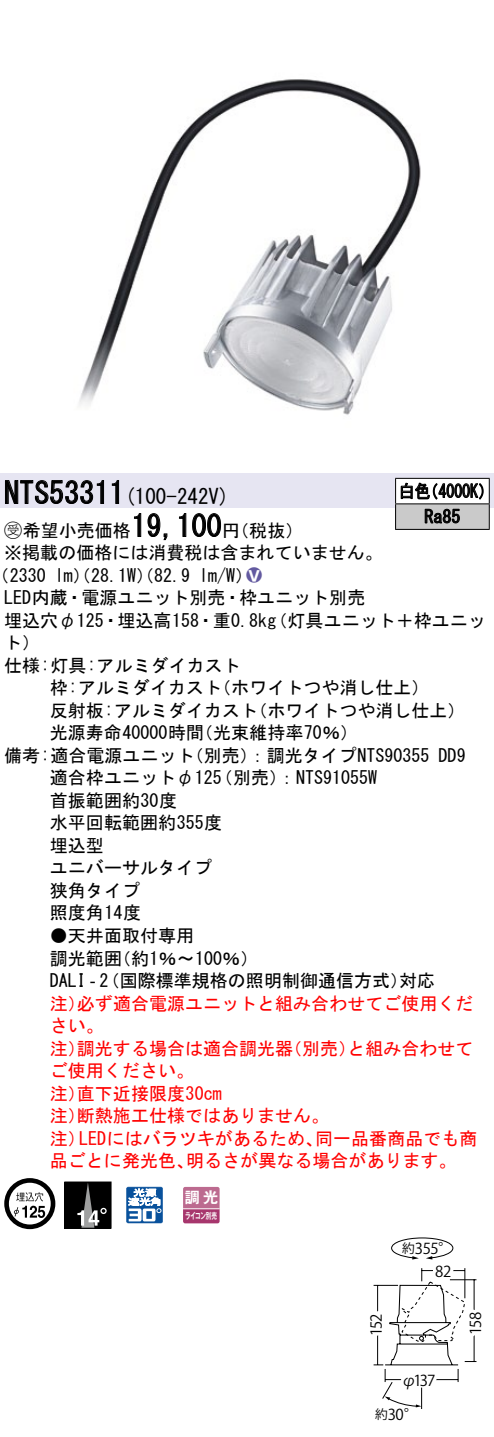
<style>
.page{position:relative;width:494px;height:1437px;background:#fff}
.page>*{position:absolute;margin:0;border:0;box-sizing:border-box;transform-origin:0 0}
.t1{font:30px "MS Gothic";color:#000}
.t2{font:21px "MS Gothic";color:#000}
.t3{font:18px/22.5px "MS Gothic";color:#000}
.t4{font:18px/22.5px "MS Gothic";color:#f00}
.t5{font:18px/25.5px "MS Gothic";color:#000;scale:.88 1}
.t6{font:18px "Ford Classification 1";color:#635aa0}
.t7{font:15px "ATC 436875472 d 44494 e 2 d 522 d 592 d 313330 90 pv RKSJ H";letter-spacing:-.04em;color:#000}
.t8{font:15px "Gothic MB101 Pro De Bold 90 pv RKSJ H";color:#fff}
.t9{font:12.6px "ATC 436875472 d 44494 e 2 d 522 d 592 d 313330 90 pv RKSJ H";color:#000}
.t10{font:8.7px "Gothic MB101 Pro De Bold 90 pv RKSJ H";letter-spacing:-.05em;color:#fff;scale:.65 1}
.s1{font-family:"Ford Classification 1"}
.s2{color:#fff}
</style>
<div class="page">
<img style="left:79px;top:79px;width:342px;height:336px">
<div style="left:0;top:473px;width:493px;height:35px;background:#e6e5f2"></div>
<svg style="left:5px;top:480px;width:99px;height:24px"></svg>
<svg style="left:111px;top:480px;width:8px;height:24px"></svg>
<svg style="left:134px;top:513px;width:7px;height:24px"></svg>
<svg style="left:147px;top:513px;width:21px;height:27px"></svg>
<svg style="left:179px;top:513px;width:42px;height:24px"></svg>
<svg style="left:4px;top:1178px;width:51px;height:51px"></svg>
<div style="left:65px;top:1182px;width:46px;height:46px;background:#000"></div>
<div style="left:64px;top:1181px;width:47px;height:47px;border:1px solid #000"></div>
<svg style="left:77px;top:1182px;width:28px;height:46px"></svg>
<svg style="left:126px;top:1186px;width:37px;height:37px"></svg>
<svg style="left:184px;top:1186px;width:36px;height:38px"></svg>
<svg style="left:183px;top:1187px;width:36px;height:36px"></svg>
<hr style="left:183px;top:1208px;width:36px;height:1px;background:#fff">
<hr style="left:395px;top:478px;width:94px;height:1px;background:#000">
<hr style="left:395px;top:529px;width:94px;height:1px;background:#000">
<svg style="left:395px;top:479px;width:94px;height:50px;background:#b2b2b2"></svg>
<svg style="left:373px;top:1237px;width:104px;height:172px"></svg>
<h1 class="t1" style="left:4px;top:478px;width:122px">NTS53311</h1>
<p class="t5" style="left:424px;top:478px;width:42px;text-indent:-26px">白色<br>Ra85</p>
<p class="t5" style="left:422px;top:478px;width:83px">（4000 (K</p>
<p class="t2" style="left:124px;top:485px;width:106px">(100-242 (V</p>
<h1 class="t1" style="left:131px;top:511px;width:91px">19,100</h1>
<p class="t3" style="left:4px;top:519px;width:379px"><span class="s1">B</span>希望小売価格<br>※掲載の価格には消費税は含まれていません。</p>
<p class="t6" style="left:246px;top:566px;width:17px">2<span class="s2">8</span></p>
<p class="t3" style="left:222px;top:519px;width:82px">（円税抜(</p>
<p class="t3" style="left:199px;top:564px;width:55px">l m (W/</p>
<p class="t3" style="left:-8px;top:564px;width:56px">（2330</p>
<p class="t3" style="left:4px;top:586px;width:362px">LED内蔵・電源ユニット別売・枠ユニット別売</p>
<p class="t3" style="left:269px;top:609px;width:217px">（灯具ユニット＋枠ユニッ</p>
<p class="t3" style="left:55px;top:564px;width:137px">lm）（28.1 ）（W 82.9</p>
<p class="t3" style="left:4px;top:609px;width:273px">埋込穴φ125・埋込高158・重0.8kg</p>
<p class="t3" style="left:4px;top:631px;width:37px">ト(</p>
<p class="t3" style="left:4px;top:654px;width:238px">仕様:灯具:アルミダイカスト</p>
<p class="t3" style="left:213px;top:676px;width:218px">（ホワイトつや消し仕上(</p>
<p class="t3" style="left:50px;top:676px;width:174px">枠:アルミダイカスト</p>
<p class="t3" style="left:195px;top:699px;width:164px;text-indent:-145px">反射板:アルミダイカスト<br>（光束維持率70％(</p>
<p class="t3" style="left:249px;top:699px;width:218px">（ホワイトつや消し仕上(</p>
<p class="t3" style="left:50px;top:721px;width:156px">光源寿命40000時間</p>
<p class="t3" style="left:185px;top:744px;width:245px">（別売：）調光タイプNTS90355</p>
<p class="t3" style="left:4px;top:744px;width:192px">備考:適合電源ユニット</p>
<p class="t3" style="left:50px;top:766px;width:174px">適合枠ユニットφ125首振範囲約30度<br>水平回転範囲約355度埋込型<br>ユニバーサルタイプ狭角タイプ<br>照度角14度</p>
<p class="t3" style="left:113px;top:924px;width:147px;text-indent:-63px">●天井面取付専用<br>（約1％〜100％(</p>
<p class="t3" style="left:215px;top:766px;width:163px">（別売：） NTS91055W</p>
<p class="t3" style="left:50px;top:946px;width:73px">調光範囲</p>
<p class="t3" style="left:438px;top:744px;width:28px">DD9</p>
<p class="t3" style="left:50px;top:969px;width:359px">DALI‐（2 国際標準規格の照明制御通信方式）</p>
<p class="t4" style="left:77px;top:991px;width:397px">必ず適合電源ユニットと組み合わせてご使用くだ</p>
<p class="t3" style="left:399px;top:969px;width:37px">対応</p>
<p class="t4" style="left:50px;top:991px;width:55px">注）さい。</p>
<p class="t4" style="left:77px;top:1036px;width:217px">調光する場合は適合調光器</p>
<p class="t4" style="left:284px;top:1036px;width:73px">（別売）</p>
<p class="t4" style="left:347px;top:1036px;width:127px">と組み合わせて</p>
<p class="t4" style="left:50px;top:1036px;width:37px">注）</p>
<p class="t4" style="left:50px;top:1059px;width:145px">ご使用ください。</p>
<p class="t4" style="left:77px;top:1081px;width:146px">直下近接限度30cm</p>
<p class="t4" style="left:77px;top:1081px;width:253px;text-indent:-27px">注）<br>断熱施工仕様ではありません。</p>
<p class="t4" style="left:50px;top:1104px;width:37px">注）</p>
<p class="t4" style="left:79px;top:1126px;width:245px">LEDにはバラツキがあるため、</p>
<p class="t4" style="left:315px;top:1126px;width:163px">同一品番商品でも商</p>
<p class="t4" style="left:50px;top:1126px;width:37px">注）</p>
<p class="t4" style="left:50px;top:1149px;width:145px">品ごとに発光色、</p>
<p class="t4" style="left:186px;top:1149px;width:272px">明るさが異なる場合があります。</p>
<p class="t8" style="left:184px;top:1185px;width:35px">調光</p>
<p class="t10" style="left:185px;top:1208px;width:51px">ライコン別売</p>
<p class="t7" style="left:414px;top:1240px;width:40px">355°</p>
<p class="t9" style="left:402px;top:1241px;width:14px">約</p>
<p class="t7" style="left:367px;top:1335px;width:24px;rotate:-90deg">152</p>
<p class="t7" style="left:435px;top:1262px;width:18px">82</p>
<p class="t7" style="left:413px;top:1371px;width:23px">137</p>
<p class="t7" style="left:401px;top:1371px;width:16px">φ</p>
<p class="t7" style="left:387px;top:1406px;width:32px">30°</p>
<p class="t9" style="left:375px;top:1407px;width:14px">約</p>
<p class="t7" style="left:467px;top:1335px;width:25px;rotate:-90deg">158</p>
</div>
